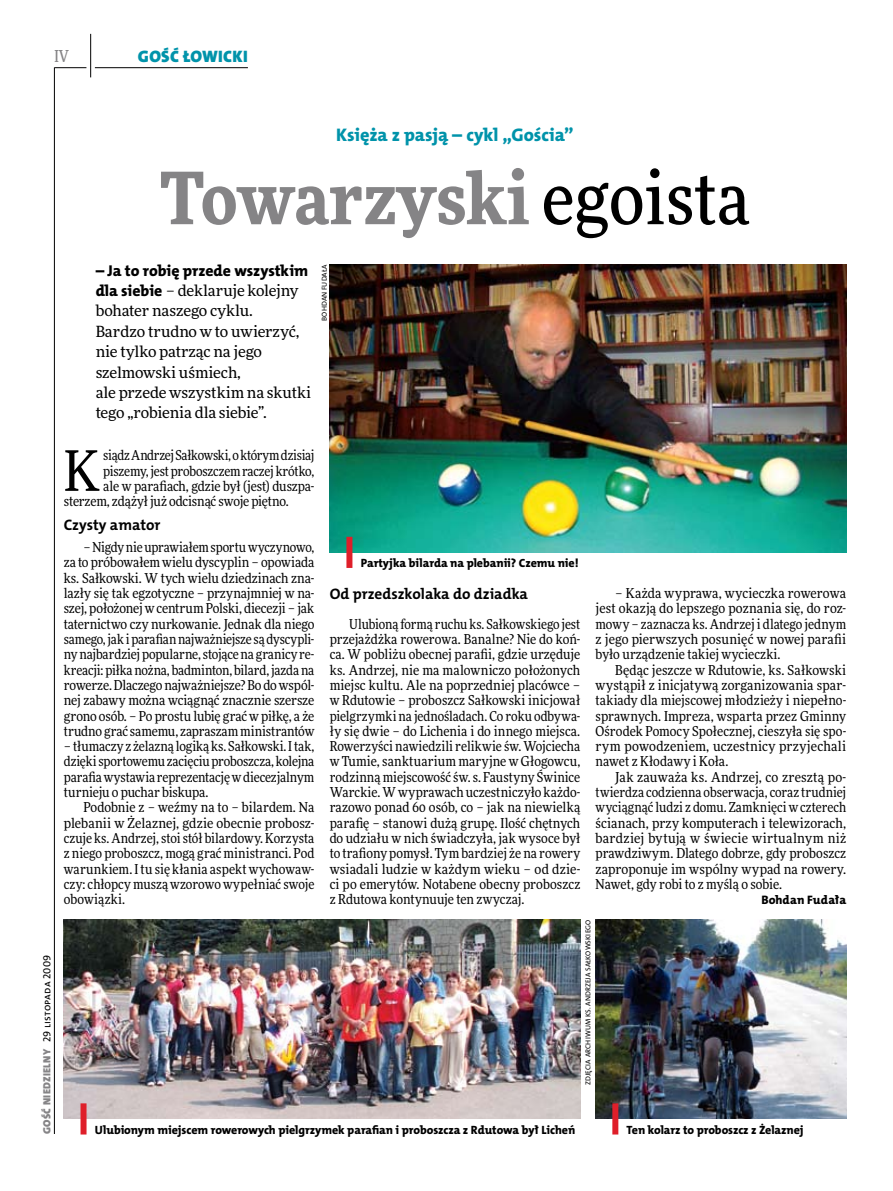
<style>
.page{position:relative;width:893px;height:1191px;background:#fff}
.page>*{position:absolute;margin:0;border:0;box-sizing:border-box;transform-origin:0 0}
.t1{font:900 72px "Freeday Narrow";color:#858486}
.t2{font:55.95px "Freeday Narrow News";color:#000}
.t3{font:18.3px "The Mix HP8 Ex Bld";letter-spacing:-.005em;color:#0093aa}
.t4{font:16.65px "The Mix HP9 Blk";letter-spacing:.02em;color:#0093aa}
.t5{font:500 16.5px "Freeday Narrow";color:#858486;scale:.9 1}
.t6{font:15.75px "The Mix HP8 Ex Bld";letter-spacing:-.005em;color:#000}
.t7{font:15.45px/20.4px "Freeday News";letter-spacing:-.01em;color:#000}
.t8{font:15.3px "The Mix HP7 Bld";color:#000}
.t9{font:13.65px/15.3px "Freeday Narrow News";letter-spacing:-.005em;color:#000;text-align:justify}
.t10{font:12.3px "The Mix HP8 Ex Bld";letter-spacing:.01em;color:#000}
.t11{font:12px "The Mix HP8 Ex Bld";letter-spacing:-.005em;color:#000}
.t12{font:10.5px "The Mix HP5 Plain";letter-spacing:.015em;color:#000}
.t13{font:7.2px "The Mix HP5 Plain";letter-spacing:.015em;color:#000}
.s1{font-weight:500;color:#000}
.s2{font-family:"The Mix HP9 Blk";color:#858486}
.s3{font-family:"The Mix HP8 Ex Bld";font-size:15.75px}
</style>
<div class="page">
<hr style="left:54px;top:67px;width:1px;height:1067px;background:#000">
<hr style="left:90px;top:34px;width:1px;height:43px;background:#000">
<hr style="left:54px;top:67px;width:32px;height:1px;background:#000">
<hr style="left:95px;top:67px;width:153px;height:1px;background:#000">
<img style="left:596px;top:919px;width:250px;height:199px">
<img style="left:330px;top:264px;width:516px;height:288px">
<div style="left:612px;top:1103px;width:6px;height:31px;background:#df1f2a"></div>
<div style="left:346px;top:537px;width:6px;height:31px;background:#df1f2a"></div>
<img style="left:64px;top:919px;width:516px;height:199px">
<div style="left:81px;top:1103px;width:6px;height:31px;background:#df1f2a"></div>
<p class="t5" style="left:54px;top:46px;width:17px">IV</p>
<p class="t4" style="left:138px;top:46px;width:111px">GOŚĆ ŁOWICKI</p>
<h3 class="t3" style="left:336px;top:123px;width:239px">Księża z pasją – cykl „Gościa”</h3>
<h1 class="t1" style="left:160px;top:151px;width:591px">Towarzyski <span class="s1">egoista</span></h1>
<p class="t12" style="left:40px;top:1134px;width:180px;rotate:-90deg"><span class="s2">GOŚĆ NIEDZIELNY</span> 29 listopada 2009</p>
<p class="t6" style="left:96px;top:260px;width:214px">– Ja to robię przede wszystkim</p>
<p class="t7" style="left:96px;top:280px;width:217px"><span class="s3">dla siebie</span> – deklaruje kolejny bohater naszego cyklu.<br>Bardzo trudno w to uwierzyć, nie tylko patrząc na jego szelmowski uśmiech,<br>ale przede wszystkim na skutki tego „robienia dla siebie”.</p>
<h2 class="t2" style="left:64px;top:436px;width:38px">K</h2>
<p class="t9" style="left:103px;top:447px;width:213px">siądz Andrzej Sałkowski, októrym dzisiaj</p>
<p class="t13" style="left:320px;top:321px;width:58px;rotate:-90deg">Bohdan Fudała</p>
<p class="t9" style="left:103px;top:463px;width:213px">piszemy, jest proboszczem raczej krótko,</p>
<p class="t9" style="left:103px;top:478px;width:213px">ale w parafiach, gdzie był (jest) duszpa-</p>
<p class="t9" style="left:64px;top:493px;width:226px">sterzem, zdążył już odcisnąć swoje piętno.</p>
<p class="t8" style="left:64px;top:515px;width:98px">Czysty amator</p>
<p class="t9" style="left:64px;top:539px;width:252px;text-indent:20px">– Nigdy nie uprawiałem sportu wyczynowo, za to próbowałem wielu dyscyplin – opowiada ks. Sałkowski. W tych wielu dziedzinach zna&shy;lazły się tak egzotyczne – przynajmniej w na&shy;szej, położonej w centrum Polski, diecezji – jak taternictwo czy nurkowanie. Jednak dla niego samego, jak i parafian najważniejsze są dyscypli&shy;ny najbardziej popularne, stojące na granicy re&shy;kreacji: piłka nożna, badminton, bilard, jazda na rowerze. Dlaczego najważniejsze? Bo do wspól&shy;nej zabawy można wciągnąć znacznie szersze grono osób. – Po prostu lubię grać w piłkę, a że trudno grać samemu, zapraszam ministrantów</p>
<p class="t9" style="left:64px;top:738px;width:252px">– tłumaczy z żelazną logiką ks. Sałkowski. Itak, dzięki sportowemu zacięciu proboszcza, kolejna parafia wystawia reprezentację wdiecezjalnym turnieju o puchar biskupa.</p>
<p class="t9" style="left:64px;top:799px;width:252px;text-indent:20px">Podobnie z – weźmy na to – bilardem. Na plebanii w Żelaznej, gdzie obecnie probosz&shy;czuje ks. Andrzej, stoi stół bilardowy. Korzysta z niego proboszcz, mogą grać ministranci. Pod warunkiem. I tu się kłania aspekt wychowaw&shy;czy: chłopcy muszą wzorowo wypełniać swoje obowiązki.</p>
<p class="t11" style="left:361px;top:555px;width:219px">Partyjka bilarda na plebanii? Czemu nie!</p>
<p class="t8" style="left:330px;top:584px;width:200px">Od przedszkolaka do dziadka</p>
<p class="t9" style="left:330px;top:616px;width:252px;text-indent:20px">Ulubioną formą ruchu ks. Sałkowskiego jest przejażdżka rowerowa. Banalne? Nie do koń&shy;ca. W pobliżu obecnej parafii, gdzie urzęduje ks. Andrzej, nie ma malowniczo położonych miejsc kultu. Ale na poprzedniej placówce – w Rdutowie – proboszcz Sałkowski inicjował pielgrzymki na jednośladach. Co roku odbywa&shy;ły się dwie – do Lichenia i do innego miejsca.<br>Rowerzyści nawiedzili relikwie św. Wojciecha w Tumie, sanktuarium maryjne w Głogowcu, rodzinną miejscowość św. s. Faustyny Świnice Warckie. W wyprawach uczestniczyło każdo&shy;razowo ponad 60 osób, co – jak na niewielką parafię – stanowi dużą grupę. Ilość chętnych do udziału w nich świadczyła, jak wysoce był to trafiony pomysł. Tym bardziej że na rowery wsiadali ludzie w każdym wieku – od dzie&shy;ci po emerytów. Notabene obecny proboszcz z Rdutowa kontynuuje ten zwyczaj.</p>
<p class="t9" style="left:596px;top:585px;width:252px;text-indent:20px">– Każda wyprawa, wycieczka rowerowa jest okazją do lepszego poznania się, do roz&shy;mowy – zaznacza ks. Andrzej i dlatego jednym z jego pierwszych posunięć w nowej parafii było urządzenie takiej wycieczki.</p>
<p class="t9" style="left:596px;top:662px;width:252px;text-indent:20px">Będąc jeszcze w Rdutowie, ks. Sałkowski wystąpił z inicjatywą zorganizowania spar&shy;takiady dla miejscowej młodzieży i niepełno&shy;sprawnych. Impreza, wsparta przez Gminny Ośrodek Pomocy Społecznej, cieszyła się spo&shy;rym powodzeniem, uczestnicy przyjechali nawet z Kłodawy i Koła.</p>
<p class="t9" style="left:596px;top:769px;width:252px;text-indent:20px">Jak zauważa ks. Andrzej, co zresztą po&shy;twierdza codzienna obserwacja, coraz trudniej wyciągnąć ludzi z domu. Zamknięci w czterech ścianach, przy komputerach i telewizorach, bardziej bytują w świecie wirtualnym niż prawdziwym. Dlatego dobrze, gdy proboszcz zaproponuje im wspólny wypad na rowery.<br>Nawet, gdy robi to z myślą o sobie.</p>
<p class="t10" style="left:761px;top:892px;width:86px">Bohdan Fudała</p>
<p class="t13" style="left:583px;top:1085px;width:167px;rotate:-90deg">zdjęcia Archiwum ks. Andrzeja Sałkowskiego</p>
<p class="t11" style="left:95px;top:1122px;width:482px">Ulubionym miejscem rowerowych pielgrzymek parafian i proboszcza z Rdutowa był Licheń</p>
<p class="t11" style="left:627px;top:1122px;width:179px">Ten kolarz to proboszcz z Żelaznej</p>
</div>
